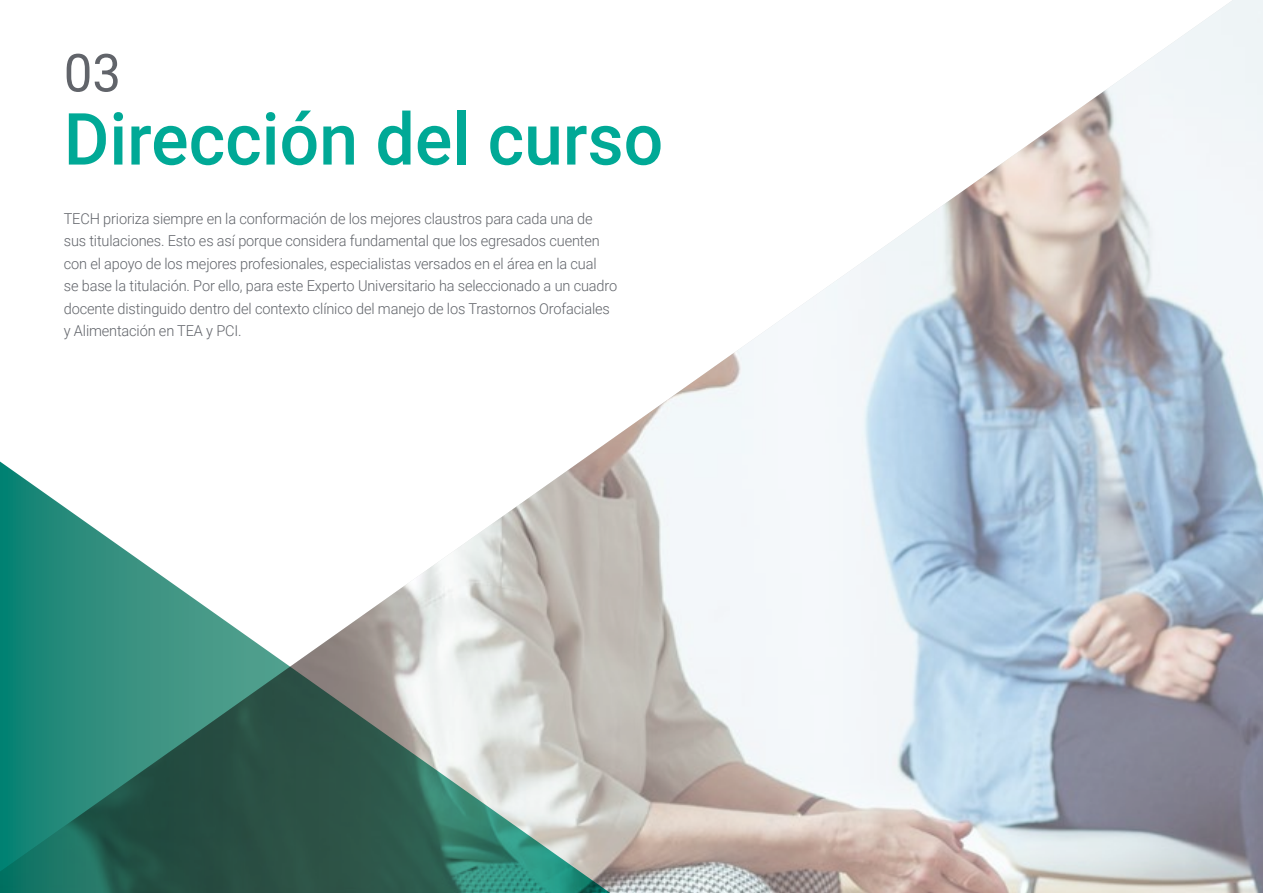
<style>
.page{position:relative;width:1263px;height:893px;background:#fff}
.page>*{position:absolute;margin:0;border:0;box-sizing:border-box;transform-origin:0 0}
.t1{font:500 72px "Roboto";color:#00a996}
.t2{font:52.5px "Roboto";color:#61646a}
.t3{font:300 15px/22.5px "Roboto";letter-spacing:-.01em;color:#61646a}
</style>
<div class="page">
<img style="left:602px;top:0;width:661px;height:893px">
<svg style="left:0;top:446px;width:640px;height:447px"></svg>
<h2 class="t2" style="left:64px;top:36px;width:59px">03</h2>
<h1 class="t1" style="left:64px;top:89px;width:601px">Dirección del curso</h1>
<p class="t3" style="left:64px;top:207px;width:555px">TECH prioriza siempre en la conformación de los mejores claustros para cada una de sus titulaciones. Esto es así porque considera fundamental que los egresados cuenten con el apoyo de los mejores profesionales, especialistas versados en el área en la cual<br>se base la titulación. Por ello, para este Experto Universitario ha seleccionado a un cuadro docente distinguido dentro del contexto clínico del manejo de los Trastornos Orofaciales y Alimentación en TEA y PCI.</p>
</div>
